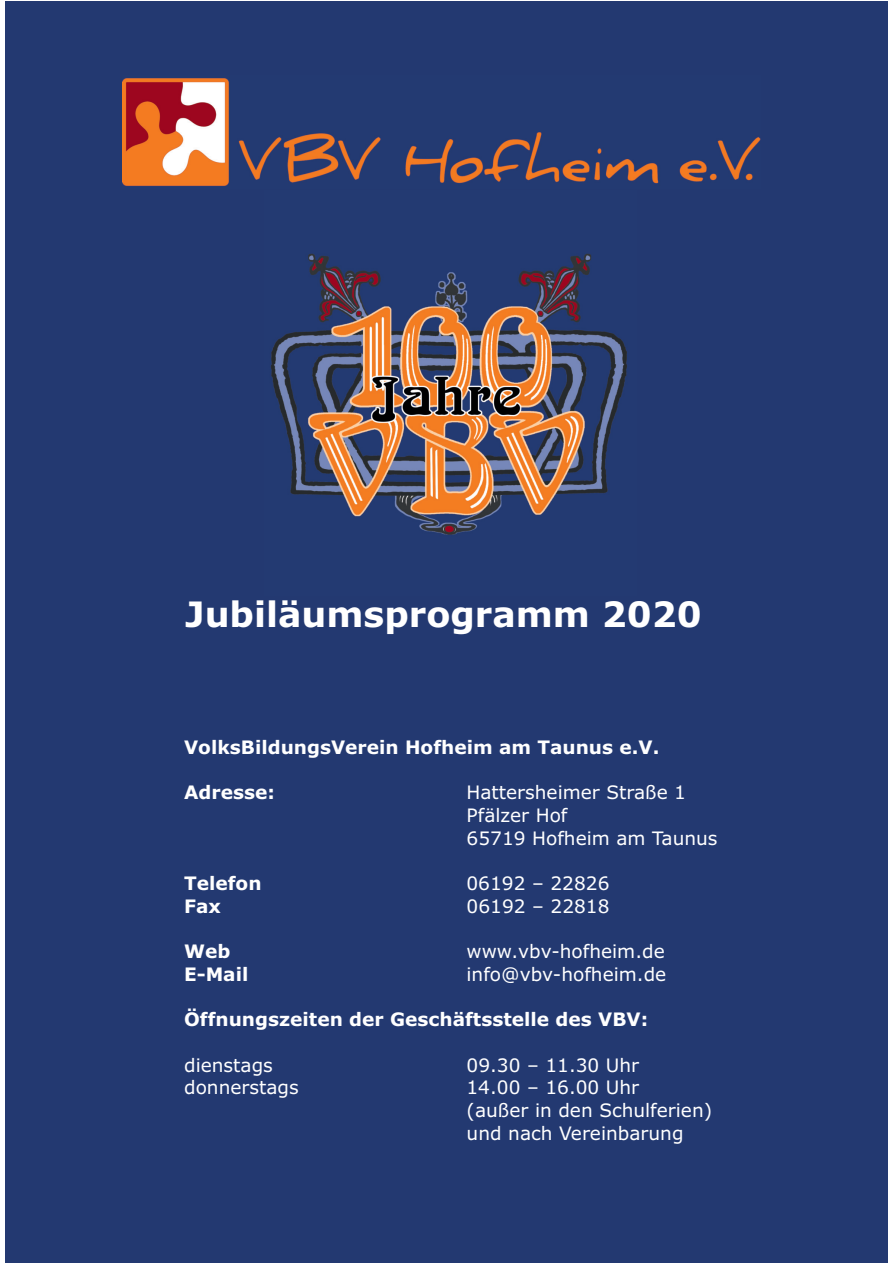
<style>
.page{position:relative;width:893px;height:1263px;background:#fff}
.page>*{position:absolute;margin:0;border:0;box-sizing:border-box;transform-origin:0 0}
.t1{font:700 35.1px "Verdana";color:#fff}
.t2{font:18.6px/22.6px "Verdana";color:#fff}
.t3{font:700 18.6px "Verdana";color:#fff}
</style>
<div class="page">
<div style="left:6px;top:1px;width:882px;height:1262px;background:#233971"></div>
<img style="left:271px;top:253px;width:356px;height:282px">
<img style="left:122px;top:78px;width:639px;height:108px">
<h1 class="t1" style="left:185px;top:600px;width:518px">Jubiläumsprogramm 2020</h1>
<p class="t3" style="left:184px;top:740px;width:477px">VolksBildungsVerein Hofheim am Taunus e.V.</p>
<p class="t3" style="left:184px;top:785px;width:92px">Adresse:</p>
<p class="t2" style="left:466px;top:783px;width:253px">Hattersheimer Straße 1<br>Pfälzer Hof<br>65719 Hofheim am Taunus</p>
<p class="t3" style="left:184px;top:876px;width:79px">Telefon</p>
<p class="t2" style="left:466px;top:874px;width:144px">06192 – 22826</p>
<p class="t3" style="left:184px;top:899px;width:38px">Fax</p>
<p class="t2" style="left:466px;top:896px;width:144px">06192 – 22818</p>
<p class="t3" style="left:184px;top:944px;width:48px">Web</p>
<p class="t2" style="left:466px;top:942px;width:200px">www.vbv-hofheim.de</p>
<p class="t3" style="left:184px;top:967px;width:66px">E-Mail</p>
<p class="t2" style="left:466px;top:964px;width:201px">info@vbv-hofheim.de</p>
<p class="t3" style="left:184px;top:1012px;width:466px">Öffnungszeiten der Geschäftsstelle des VBV:</p>
<p class="t2" style="left:184px;top:1055px;width:90px">dienstags</p>
<p class="t2" style="left:466px;top:1055px;width:174px">09.30 – 11.30 Uhr</p>
<p class="t2" style="left:184px;top:1078px;width:116px">donnerstags</p>
<p class="t2" style="left:466px;top:1078px;width:247px">14.00 – 16.00 Uhr<br>(außer in den Schulferien) und nach Vereinbarung</p>
</div>
